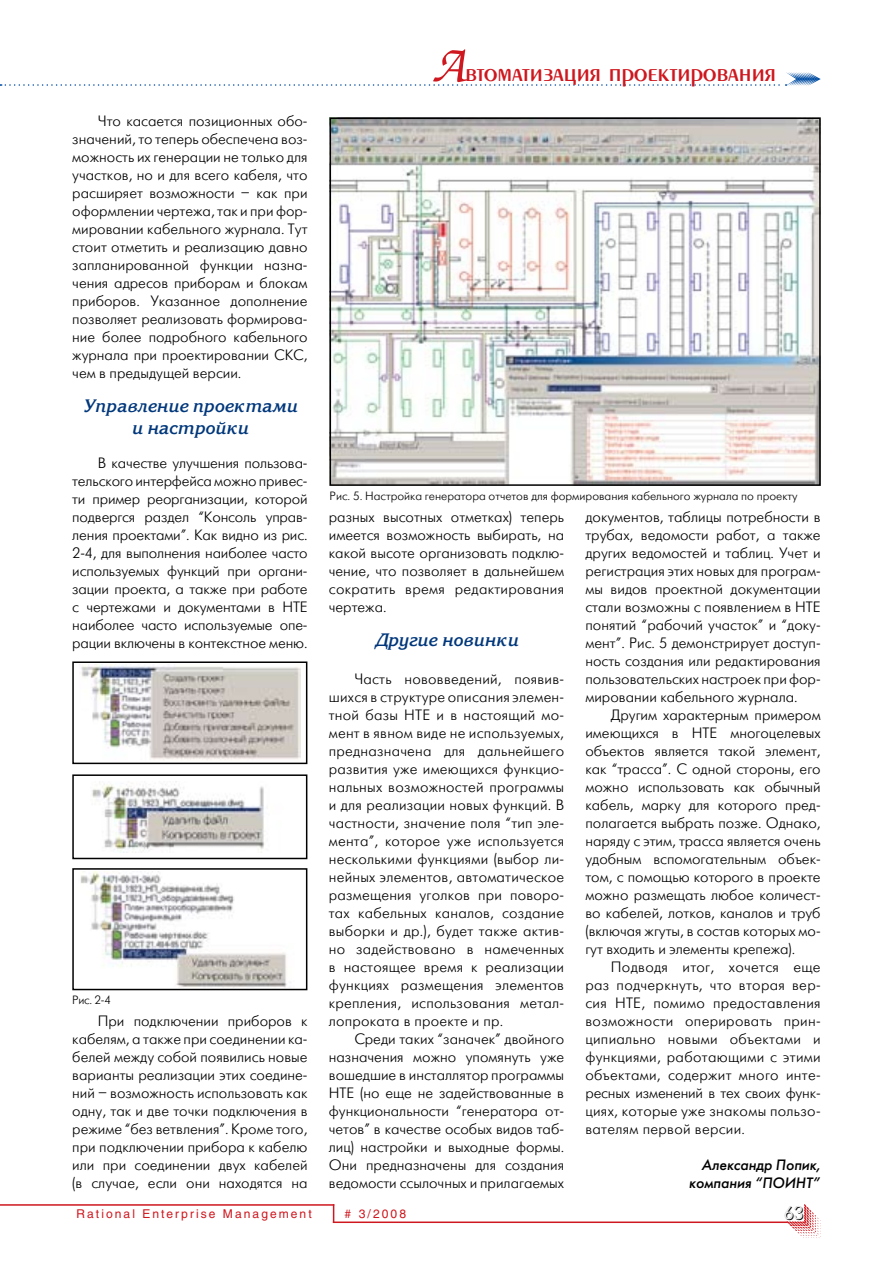
<style>
.page{position:relative;width:893px;height:1263px;background:#fff}
.page>*{position:absolute;margin:0;border:0;box-sizing:border-box;transform-origin:0 0}
.t1{font:27px "Penta Demi";color:#ce171e}
.t2{font:italic 700 18px/21.6px "Korinna C";color:#00377b;text-align:center}
.t3{font:18px "Futuris Shadow C";color:#000}
.t4{font:15px/18px "Futuris Light C";color:#000;text-align:justify}
.t5{font:italic 15px/18px "Futuris C";color:#000;text-align:right}
.t6{font:12px "Futuris Light C";color:#000}
.t7{font:12px "Helios";letter-spacing:.17em;color:#ce171e}
.s1{font-family:"Zapf Chancery C";font-weight:500;font-style:italic;font-size:54px}
</style>
<div class="page">
<svg style="left:787px;top:1204px;width:34px;height:34px"></svg>
<hr style="left:0;top:1204px;width:334px;height:2px;background:#ce171e">
<svg style="left:333px;top:1206px;width:1px;height:15px"></svg>
<hr style="left:333px;top:1221px;width:455px;height:2px;background:#ce171e">
<svg style="left:0;top:72px;width:821px;height:14px"></svg>
<img style="left:79px;top:664px;width:221px;height:96px">
<div style="left:72px;top:661px;width:235px;height:103px;border:2px solid #000"></div>
<img style="left:92px;top:781px;width:172px;height:71px">
<div style="left:72px;top:774px;width:235px;height:85px;border:2px solid #000"></div>
<img style="left:80px;top:871px;width:207px;height:116px">
<div style="left:72px;top:868px;width:235px;height:122px;border:2px solid #000"></div>
<img style="left:333px;top:120px;width:485px;height:363px">
<div style="left:330px;top:117px;width:491px;height:369px;border:2px solid #000"></div>
<p class="t4" style="left:72px;top:112px;width:237px;text-indent:26px">Что касается позиционных обо&shy;значений, то теперь обеспечена воз&shy;можность их генерации не только для участков, но и для всего кабеля, что расширяет возможности – как при оформлении чертежа, так и при фор&shy;мировании кабельного журнала. Тут стоит отметить и реализацию давно запланированной функции назна&shy;чения адресов приборам и блокам приборов. Указанное дополнение позволяет реализовать формирова&shy;ние более подробного кабельного журнала при проектировании СКС, чем в предыдущей версии.</p>
<p class="t2" style="left:83px;top:396px;width:216px">Управление проектами и настройки</p>
<p class="t4" style="left:72px;top:454px;width:237px;text-indent:26px">В качестве улучшения пользова&shy;тельского интерфейса можно привес&shy;ти пример реорганизации, которой подвергся раздел “Консоль управ&shy;ления проектами”. Как видно из рис.<br>2-4, для выполнения наиболее часто используемых функций при органи&shy;зации проекта, а также при работе с чертежами и документами в НТЕ наиболее часто используемые опе&shy;рации включены в контекстное меню.</p>
<p class="t6" style="left:72px;top:994px;width:40px">Рис. 2-4</p>
<p class="t4" style="left:72px;top:1012px;width:237px;text-indent:26px">При подключении приборов к кабелям, а также при соединении ка&shy;белей между собой появились новые варианты реализации этих соедине&shy;ний – возможность использовать как одну, так и две точки подключения в режиме “без ветвления”. Кроме того, при подключении прибора к кабелю или при соединении двух кабелей (в случае, если они находятся на</p>
<h1 class="t1" style="left:432px;top:59px;width:346px"><span class="s1">А</span>втоматизация проектирования</h1>
<p class="t6" style="left:330px;top:489px;width:470px">Рис. 5. Настройка генератора отчетов для формирования кабельного журнала по проекту</p>
<p class="t4" style="left:329px;top:508px;width:237px">разных высотных отметках) теперь имеется возможность выбирать, на какой высоте организовать подклю&shy;чение, что позволяет в дальнейшем сократить время редактирования чертежа.</p>
<p class="t2" style="left:375px;top:630px;width:144px">Другие новинки</p>
<p class="t4" style="left:329px;top:670px;width:237px;text-indent:26px">Часть нововведений, появив&shy;шихся в структуре описания элемен&shy;тной базы НТЕ и в настоящий мо&shy;мент в явном виде не используемых, предназначена для дальнейшего развития уже имеющихся функцио&shy;нальных возможностей программы и для реализации новых функций. В частности, значение поля “тип эле&shy;мента”, которое уже используется несколькими функциями (выбор ли&shy;нейных элементов, автоматическое размещения уголков при поворо&shy;тах кабельных каналов, создание выборки и др.), будет также актив&shy;но задействовано в намеченных в настоящее время к реализации функциях размещения элементов крепления, использования метал&shy;лопроката в проекте и пр.</p>
<p class="t4" style="left:329px;top:1030px;width:237px;text-indent:26px">Среди таких “заначек” двойного назначения можно упомянуть уже вошедшие в инсталлятор программы НТЕ (но еще не задействованные в функциональности “генератора от&shy;четов” в качестве особых видов таб&shy;лиц) настройки и выходные формы.<br>Они предназначены для создания ведомости ссылочных и прилагаемых</p>
<p class="t4" style="left:585px;top:508px;width:237px">документов, таблицы потребности в трубах, ведомости работ, а также других ведомостей и таблиц. Учет и регистрация этих новых для програм&shy;мы видов проектной документации стали возможны с появлением в НТЕ понятий “рабочий участок” и “доку&shy;мент”. Рис. 5 демонстрирует доступ&shy;ность создания или редактирования пользовательских настроек при фор&shy;мировании кабельного журнала.</p>
<p class="t4" style="left:585px;top:706px;width:237px;text-indent:26px">Другим характерным примером имеющихся в НТЕ многоцелевых объектов является такой элемент, как “трасса”. С одной стороны, его можно использовать как обычный кабель, марку для которого пред&shy;полагается выбрать позже. Однако, наряду с этим, трасса является очень удобным вспомогательным объек&shy;том, с помощью которого в проекте можно размещать любое количест&shy;во кабелей, лотков, каналов и труб (включая жгуты, в состав которых мо&shy;гут входить и элементы крепежа).</p>
<p class="t4" style="left:585px;top:958px;width:237px;text-indent:26px">Подводя итог, хочется еще раз подчеркнуть, что вторая вер&shy;сия НТЕ, помимо предоставления возможности оперировать прин&shy;ципиально новыми объектами и функциями, работающими с этими объектами, содержит много инте&shy;ресных изменений в тех своих функ&shy;циях, которые уже знакомы пользо&shy;вателям первой версии.</p>
<p class="t5" style="left:689px;top:1156px;width:133px">Александр Попик, компания “ПОИНТ”</p>
<p class="t7" style="left:77px;top:1207px;width:237px">Rational Enterprise Management</p>
<p class="t3" style="left:784px;top:1204px;width:21px">63</p>
<p class="t7" style="left:345px;top:1207px;width:63px"># 3/2008</p>
</div>
